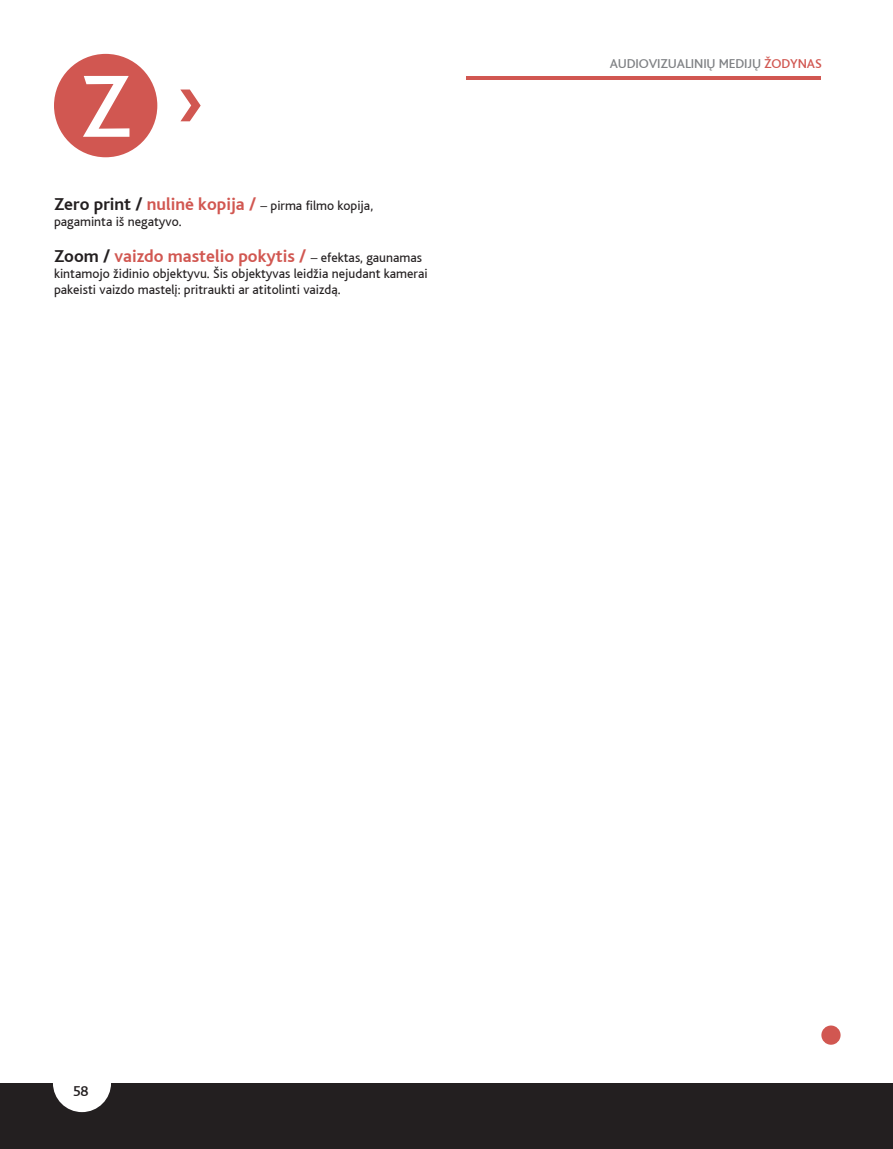
<style>
.page{position:relative;width:893px;height:1149px;background:#fff}
.page>*{position:absolute;margin:0;border:0;box-sizing:border-box;transform-origin:0 0}
.t1{font:500 92.25px "Bliss If";color:#fff}
.t2{font:700 18px "Bliss If";color:#d15751}
.t3{font:500 15px "Bliss If";color:#231f20}
.t4{font:13.5px/16.2px "Bliss If";color:#231f20}
.t5{font:500 13.5px "Bliss If";letter-spacing:-.01em;color:#808285}
.s1{font-weight:700;font-size:18px}
.s2{font-weight:700;font-size:18px;color:#d15751}
.s3{color:#231f20}
.s4{font-weight:400;font-size:13.5px;color:#231f20}
.s5{color:#d15751}
</style>
<div class="page">
<div style="left:54px;top:54px;width:103px;height:103px;background:#d15751;border-radius:50%"></div>
<svg style="left:180px;top:89px;width:21px;height:32px"></svg>
<hr style="left:467px;top:76px;width:354px;height:3px;background:#d15751">
<div style="left:821px;top:1025px;width:20px;height:19px;background:#d15751;border-radius:50%"></div>
<div style="left:0;top:1082px;width:893px;height:66px;background:#231f20"></div>
<div style="left:53px;top:1053px;width:58px;height:58px;background:#fff;border-radius:50%"></div>
<p class="t1" style="left:80px;top:58px;width:54px">Z</p>
<p class="t4" style="left:54px;top:197px;width:321px"><span class="s1">Zero print /</span> <span class="s2">nulinė kopija /</span> – pirma filmo kopija, pagaminta iš negatyvo.</p>
<p class="t2" style="left:54px;top:246px;width:370px"><span class="s3">Zoom /</span> vaizdo mastelio pokytis / <span class="s4">– efektas, gaunamas</span></p>
<p class="t4" style="left:54px;top:266px;width:375px">kintamojo židinio objektyvu. Šis objektyvas leidžia nejudant kamerai pakeisti vaizdo mastelį: pritraukti ar atitolinti vaizdą.</p>
<p class="t5" style="left:610px;top:56px;width:213px">AUDIOVIZUALINIŲ MEDIJŲ <span class="s5">ŽODYNAS</span></p>
<p class="t3" style="left:73px;top:1082px;width:17px">58</p>
</div>
